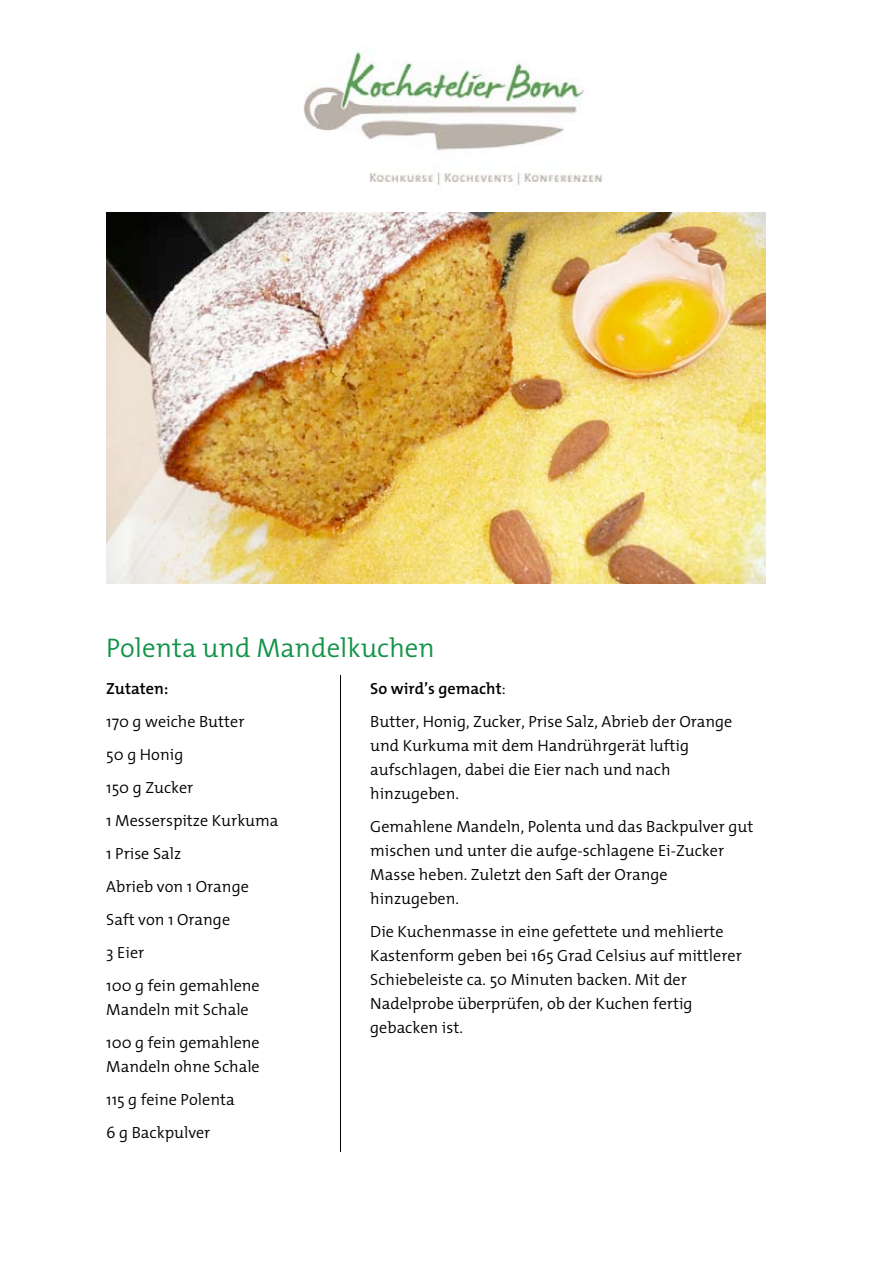
<style>
.page{position:relative;width:893px;height:1263px;background:#fff}
.page>*{position:absolute;margin:0;border:0;box-sizing:border-box;transform-origin:0 0}
.t1{font:300 27px "The Mix";color:#129348}
.t2{font:300 16.2px/24px "The Mix";color:#000}
.t3{font:600 16.2px "The Mix";color:#000}
.s1{font-weight:600}
</style>
<div class="page">
<img style="left:303px;top:51px;width:299px;height:135px">
<img style="left:106px;top:212px;width:659px;height:371px">
<hr style="left:340px;top:675px;width:1px;height:477px;background:#000">
<h1 class="t1" style="left:106px;top:626px;width:330px">Polenta und Mandelkuchen</h1>
<p class="t3" style="left:106px;top:675px;width:64px">Zutaten:</p>
<p class="t2" style="left:106px;top:704px;width:174px;line-height:33px">170 g weiche Butter<br>50 g Honig<br>150 g Zucker<br>1 Messerspitze Kurkuma<br>1 Prise Salz<br>Abrieb von 1 Orange<br>Saft von 1 Orange<br>3 Eier<br>100 g fein gemahlene</p>
<p class="t2" style="left:106px;top:992px;width:155px;line-height:33.2px">Mandeln mit Schale<br>100 g fein gemahlene</p>
<p class="t2" style="left:106px;top:1049px;width:155px;line-height:33.2px">Mandeln ohne Schale<br>115 g feine Polenta<br>6 g Backpulver</p>
<p class="t2" style="left:370px;top:671px;width:364px;line-height:33.2px"><span class="s1">So wird’s gemacht</span>:<br>Butter, Honig, Zucker, Prise Salz, Abrieb der Orange</p>
<p class="t2" style="left:370px;top:733px;width:320px">und Kurkuma mit dem Handrührgerät luftig aufschlagen, dabei die Eier nach und nach hinzugeben.</p>
<p class="t2" style="left:370px;top:814px;width:384px">Gemahlene Mandeln, Polenta und das Backpulver gut mischen und unter die aufge-schlagene Ei-Zucker Masse heben. Zuletzt den Saft der Orange hinzugeben.</p>
<p class="t2" style="left:370px;top:919px;width:373px">Die Kuchenmasse in eine gefettete und mehlierte Kastenform geben bei 165 Grad Celsius auf mittlerer Schiebeleiste ca. 50 Minuten backen. Mit der Nadelprobe überprüfen, ob der Kuchen fertig gebacken ist.</p>
</div>
